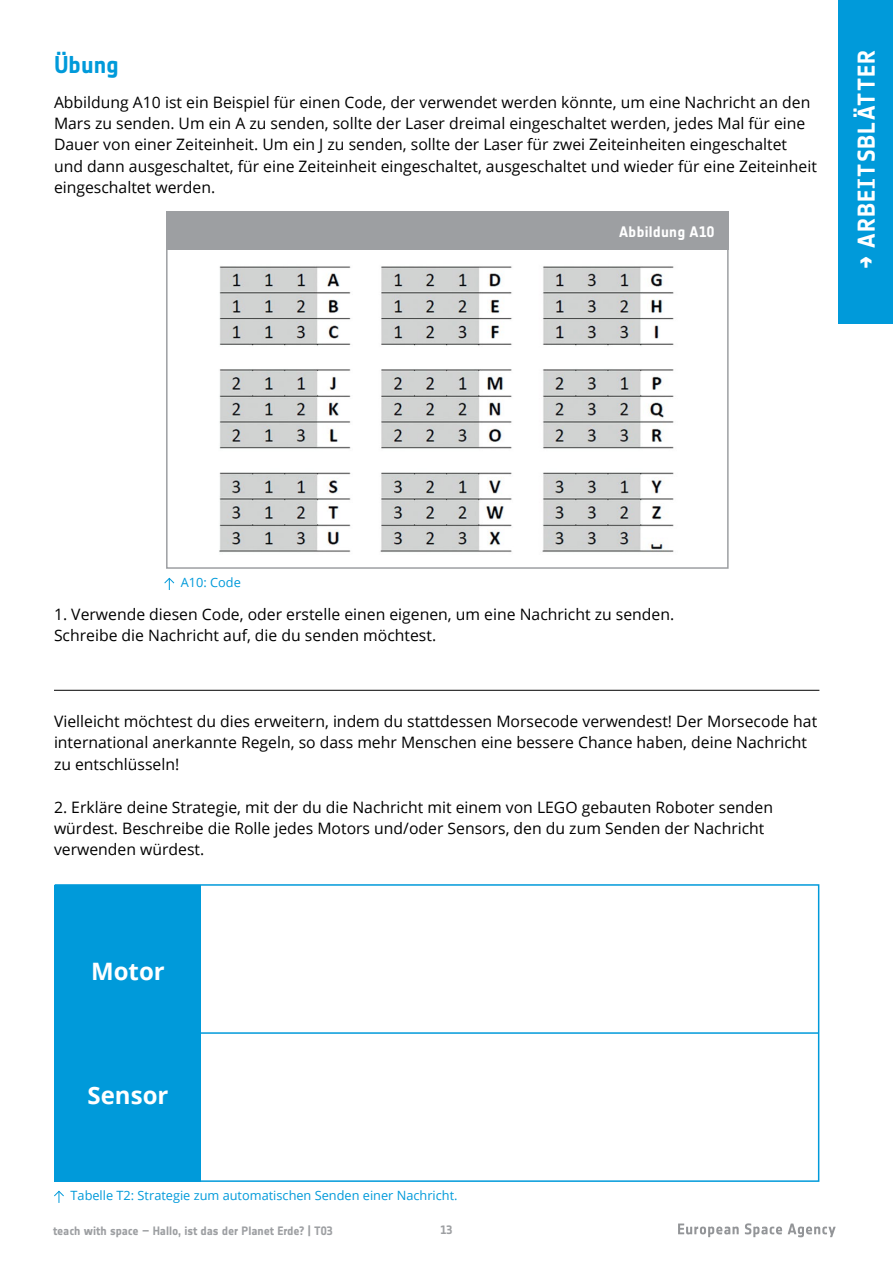
<style>
.page{position:relative;width:893px;height:1263px;background:#fff}
.page>*{position:absolute;margin:0;border:0;box-sizing:border-box;transform-origin:0 0}
.t1{font:700 24px "Notes Esa";letter-spacing:.045em;color:#fff}
.t2{font:700 24px "Open Sans";color:#fff}
.t3{font:700 24px "Notes Esa";letter-spacing:-.005em;color:#009ada}
.t4{font:15.75px/21.5px "Open Sans";color:#000}
.t5{font:700 15px "Notes Esa";letter-spacing:.02em;color:#fff}
.t6{font:12.75px "Open Sans";color:#009ada}
.t7{font:700 12px "Notes Esa";letter-spacing:-.005em;color:#9d9fa2}
</style>
<div class="page">
<div style="left:839px;top:0;width:54px;height:323px;background:#009ada"></div>
<svg style="left:678px;top:1223px;width:158px;height:14px"></svg>
<div style="left:55px;top:884px;width:764px;height:298px;border:2px solid #009ada"></div>
<div style="left:54px;top:885px;width:146px;height:296px;background:#009ada"></div>
<hr style="left:200px;top:1032px;width:619px;height:2px;background:#009ada">
<svg style="left:54px;top:1190px;width:10px;height:13px"></svg>
<svg style="left:164px;top:577px;width:11px;height:13px"></svg>
<img style="left:219px;top:266px;width:455px;height:286px">
<div style="left:166px;top:212px;width:563px;height:38px;background:#9d9fa2"></div>
<hr style="left:54px;top:690px;width:765px;height:1px;background:#000">
<h1 class="t3" style="left:54px;top:51px;width:66px">Übung</h1>
<p class="t4" style="left:54px;top:91px;width:764px">Abbildung A10 ist ein Beispiel für einen Code, der verwendet werden könnte, um eine Nachricht an den Mars zu senden. Um ein A zu senden, sollte der Laser dreimal eingeschaltet werden, jedes Mal für eine Dauer von einer Zeiteinheit. Um ein J zu senden, sollte der Laser für zwei Zeiteinheiten eingeschaltet und dann ausgeschaltet, für eine Zeiteinheit eingeschaltet, ausgeschaltet und wieder für eine Zeiteinheit eingeschaltet werden.</p>
<p class="t5" style="left:619px;top:223px;width:97px">Abbildung A10</p>
<h1 class="t1" style="left:852px;top:269px;width:221px;rotate:-90deg">→ ARBEITSBLÄTTER</h1>
<p class="t6" style="left:181px;top:574px;width:62px">A10: Code</p>
<p class="t4" style="left:54px;top:603px;width:622px">1. Verwende diesen Code, oder erstelle einen eigenen, um eine Nachricht zu senden.<br>Schreibe die Nachricht auf, die du senden möchtest.</p>
<p class="t4" style="left:54px;top:710px;width:765px">Vielleicht möchtest du dies erweitern, indem du stattdessen Morsecode verwendest! Der Morsecode hat international anerkannte Regeln, so dass mehr Menschen eine bessere Chance haben, deine Nachricht zu entschlüsseln!</p>
<p class="t4" style="left:54px;top:796px;width:720px">2. Erkläre deine Strategie, mit der du die Nachricht mit einem von LEGO gebauten Roboter senden würdest. Beschreibe die Rolle jedes Motors und/oder Sensors, den du zum Senden der Nachricht verwenden würdest.</p>
<h1 class="t2" style="left:91px;top:955px;width:75px">Motor</h1>
<h1 class="t2" style="left:88px;top:1078px;width:82px">Sensor</h1>
<p class="t6" style="left:71px;top:1186px;width:388px">Tabelle T2: Strategie zum automatischen Senden einer Nachricht.</p>
<p class="t7" style="left:53px;top:1224px;width:281px">teach with space – Hallo, ist das der Planet Erde? | T03</p>
<p class="t7" style="left:440px;top:1223px;width:13px">13</p>
</div>
